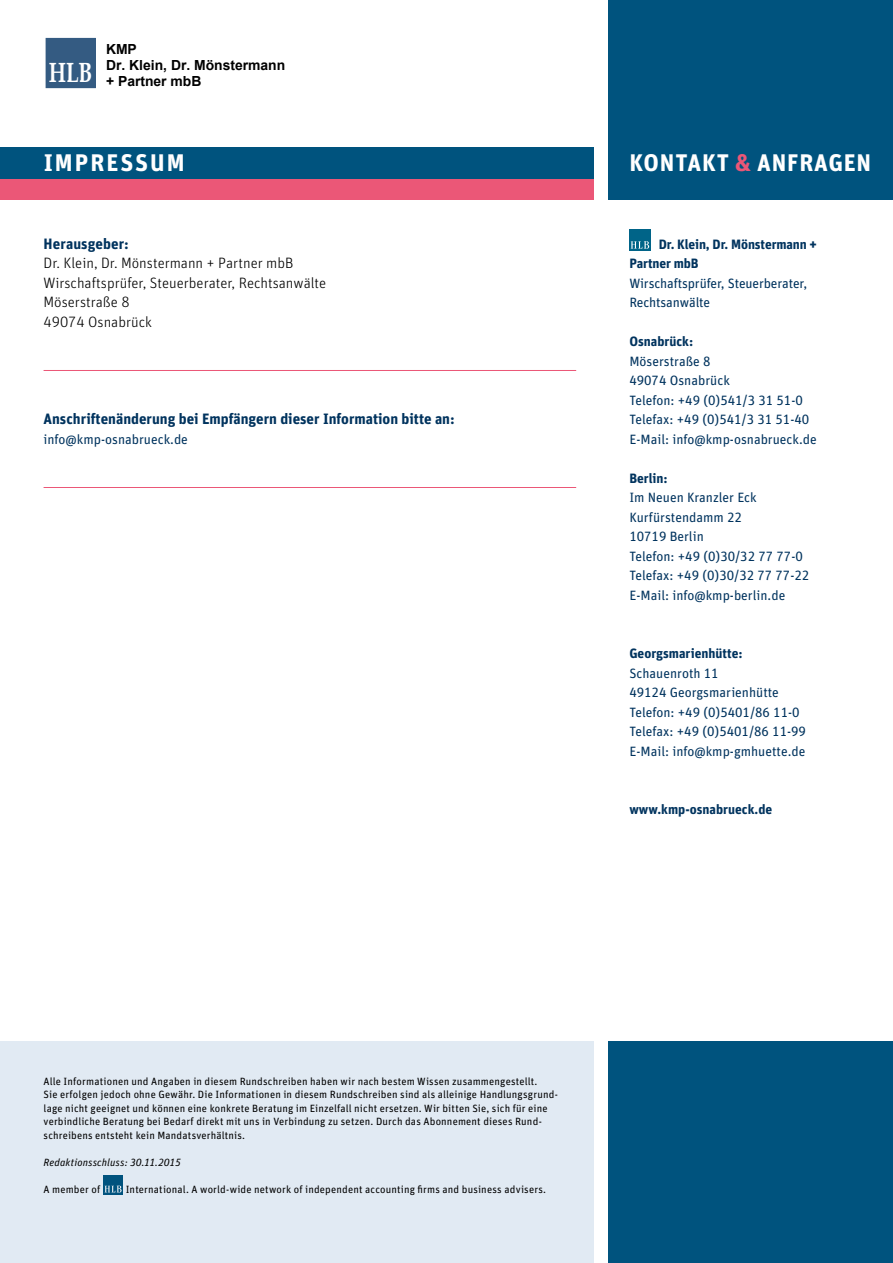
<style>
.page{position:relative;width:893px;height:1263px;background:#fff}
.page>*{position:absolute;margin:0;border:0;box-sizing:border-box;transform-origin:0 0}
.t1{font:700 27.75px "Book Antiqua";color:#fff;scale:.75 1}
.t2{font:700 24px "Unit Pro";letter-spacing:.035em;color:#fff}
.t3{font:700 24px "Unit Pro";letter-spacing:.085em;color:#fff}
.t4{font:300 15px/19.5px "Unit Pro";color:#000}
.t5{font:700 15px "Unit Pro";color:#00335e}
.t6{font:700 13.95px/16px "Arial";color:#000}
.t7{font:13.5px/19.5px "Unit Pro";color:#00335e}
.t8{font:700 13.5px/19.5px "Unit Pro";color:#00335e}
.t9{font:10.5px/13.5px "Unit Pro";letter-spacing:.015em;color:#000}
.t10{font:italic 10.5px "Unit Pro";letter-spacing:.01em;color:#000}
.s1{color:#eb5777}
</style>
<div class="page">
<div style="left:0;top:147px;width:593px;height:32px;background:#00537e"></div>
<div style="left:0;top:179px;width:593px;height:21px;background:#eb5777"></div>
<div style="left:0;top:1042px;width:593px;height:221px;background:#e1eaf3"></div>
<div style="left:608px;top:0;width:285px;height:200px;background:#00537e"></div>
<div style="left:608px;top:1042px;width:285px;height:221px;background:#00537e"></div>
<div style="left:103px;top:1175px;width:20px;height:19px;background:#00537e"></div>
<svg style="left:105px;top:1185px;width:17px;height:7px"></svg>
<hr style="left:44px;top:370px;width:532px;height:1px;background:#eb5777">
<hr style="left:44px;top:487px;width:532px;height:1px;background:#eb5777">
<div style="left:46px;top:38px;width:49px;height:50px;background:#345b82"></div>
<div style="left:629px;top:230px;width:22px;height:21px;background:#006488"></div>
<svg style="left:631px;top:241px;width:18px;height:8px"></svg>
<h1 class="t1" style="left:49px;top:57px;width:60px">HLB</h1>
<h3 class="t6" style="left:106px;top:41px;width:181px">KMP<br>Dr. Klein, Dr. Mönstermann + Partner mbB</h3>
<h2 class="t3" style="left:44px;top:147px;width:143px">IMPRESSUM</h2>
<h3 class="t5" style="left:44px;top:234px;width:87px">Herausgeber:</h3>
<h3 class="t4" style="left:44px;top:253px;width:284px">Dr. Klein, Dr. Mönstermann + Partner mbB<br>Wirschaftsprüfer, Steuerberater, Rechtsanwälte<br>Möserstraße 8<br>49074 Osnabrück</h3>
<h3 class="t5" style="left:44px;top:409px;width:413px">Anschriftenänderung bei Empfängern dieser Information bitte an:</h3>
<p class="t7" style="left:44px;top:429px;width:146px">info@kmp-osnabrueck.de</p>
<h2 class="t2" style="left:629px;top:147px;width:243px">KONTAKT <span class="s1">&amp;</span> ANFRAGEN</h2>
<p class="t8" style="left:629px;top:234px;width:189px;text-indent:29px">Dr. Klein, Dr. Mönstermann +<br>Partner mbB</p>
<p class="t7" style="left:629px;top:273px;width:179px">Wirschaftsprüfer, Steuerberater,<br>Rechtsanwälte</p>
<p class="t8" style="left:629px;top:332px;width:66px">Osnabrück:</p>
<p class="t7" style="left:629px;top:351px;width:189px">Möserstraße 8<br>49074 Osnabrück<br>Telefon: +49 (0)541/3 31 51-0<br>Telefax: +49 (0)541/3 31 51-40<br>E-Mail: info@kmp-osnabrueck.de</p>
<p class="t8" style="left:629px;top:468px;width:40px">Berlin:</p>
<p class="t7" style="left:629px;top:488px;width:181px">Im Neuen Kranzler Eck<br>Kurfürstendamm 22<br>10719 Berlin<br>Telefon: +49 (0)30/32 77 77-0<br>Telefax: +49 (0)30/32 77 77-22<br>E-Mail: info@kmp-berlin.de</p>
<p class="t8" style="left:629px;top:643px;width:115px">Georgsmarienhütte:</p>
<p class="t7" style="left:629px;top:663px;width:178px">Schauenroth 11<br>49124 Georgsmarienhütte<br>Telefon: +49 (0)5401/86 11-0<br>Telefax: +49 (0)5401/86 11-99<br>E-Mail: info@kmp-gmhuette.de</p>
<p class="t8" style="left:629px;top:799px;width:144px">www.kmp-osnabrueck.de</p>
<p class="t9" style="left:44px;top:1074px;width:516px">Alle Informationen und Angaben in diesem Rundschreiben haben wir nach bestem Wissen zusammengestellt.<br>Sie erfolgen jedoch ohne Gewähr. Die Informationen in diesem Rundschreiben sind als alleinige Handlungsgrund&shy;lage nicht geeignet und können eine konkrete Beratung im Einzelfall nicht ersetzen. Wir bitten Sie, sich für eine verbindliche Beratung bei Bedarf direkt mit uns in Verbindung zu setzen. Durch das Abonnement dieses Rund&shy;schreibens entsteht kein Mandatsverhältnis.</p>
<p class="t10" style="left:44px;top:1156px;width:139px">Redaktionsschluss: 30.11.2015</p>
<p class="t9" style="left:44px;top:1182px;width:58px">A member of</p>
<p class="t9" style="left:126px;top:1182px;width:422px">International. A world-wide network of independent accounting firms and business advisers.</p>
</div>
